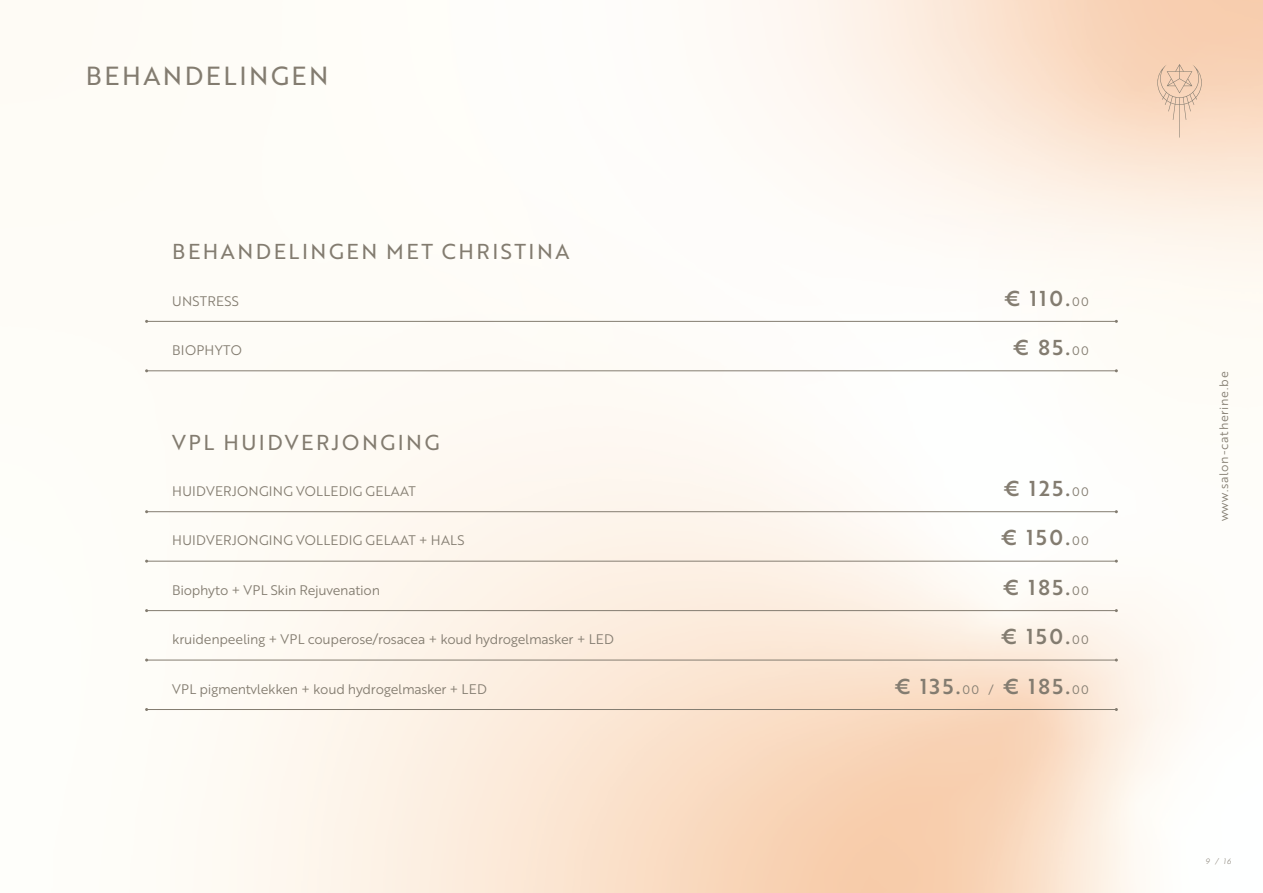
<style>
.page{position:relative;width:1263px;height:893px;background:#fff}
.page>*{position:absolute;margin:0;border:0;box-sizing:border-box;transform-origin:0 0}
.t1{font:25.5px "Brother 1816 Regular";letter-spacing:.1em;color:#837c70}
.t2{font:21px "Brother 1816 Medium";letter-spacing:.12em;color:#837c70}
.t3{font:21px "Brother 1816 Regular";letter-spacing:.12em;color:#837c70}
.t4{font:13.5px "Brother 1816 Book";letter-spacing:-.02em;color:#837c70}
.t5{font:13.5px "Brother 1816 Book";letter-spacing:.02em;color:#837c70}
.t6{font:12px "Brother 1816 Book";letter-spacing:.06em;color:#837c70}
.t7{font:7.5px "Brother 1816 Light Italic";color:#837c70}
.s1{font-family:"Brother 1816 Book";font-size:12px}
</style>
<div class="page">
<svg style="left:1157px;top:64px;width:45px;height:74px;background:#efd0b8"></svg>
<hr style="left:147px;top:321px;width:969px;height:1px;background:#837c70">
<hr style="left:147px;top:511px;width:969px;height:1px;background:#837c70">
<hr style="left:147px;top:370px;width:969px;height:1px;background:#837c70">
<hr style="left:147px;top:561px;width:969px;height:1px;background:#837c70">
<hr style="left:147px;top:610px;width:969px;height:1px;background:#837c70">
<hr style="left:147px;top:660px;width:969px;height:1px;background:#837c70">
<hr style="left:147px;top:709px;width:969px;height:1px;background:#837c70">
<h1 class="t1" style="left:86px;top:57px;width:244px">BEHANDELINGEN</h1>
<h2 class="t3" style="left:172px;top:236px;width:399px">BEHANDELINGEN MET CHRISTINA</h2>
<p class="t5" style="left:172px;top:291px;width:68px">UNSTRESS</p>
<h2 class="t2" style="left:1004px;top:282px;width:86px">€ 110.<span class="s1">00</span></h2>
<p class="t5" style="left:172px;top:340px;width:71px">BIOPHYTO</p>
<h2 class="t2" style="left:1013px;top:332px;width:78px">€ 85.<span class="s1">00</span></h2>
<h2 class="t3" style="left:172px;top:426px;width:269px">VPL HUIDVERJONGING</h2>
<p class="t5" style="left:172px;top:481px;width:245px">HUIDVERJONGING VOLLEDIG GELAAT</p>
<h2 class="t2" style="left:1004px;top:473px;width:87px">€ 125.<span class="s1">00</span></h2>
<p class="t5" style="left:172px;top:531px;width:294px">HUIDVERJONGING VOLLEDIG GELAAT + HALS</p>
<h2 class="t2" style="left:1001px;top:522px;width:89px">€ 150.<span class="s1">00</span></h2>
<p class="t4" style="left:172px;top:580px;width:209px">Biophyto + VPL Skin Rejuvenation</p>
<h2 class="t2" style="left:1003px;top:571px;width:87px">€ 185.<span class="s1">00</span></h2>
<p class="t4" style="left:172px;top:629px;width:443px">kruidenpeeling + VPL couperose/rosacea + koud hydrogelmasker + LED</p>
<h2 class="t2" style="left:1001px;top:621px;width:89px">€ 150.<span class="s1">00</span></h2>
<p class="t4" style="left:172px;top:679px;width:316px">VPL pigmentvlekken + koud hydrogelmasker + LED</p>
<h2 class="t2" style="left:894px;top:670px;width:196px">€ 135.<span class="s1">00 /</span> € 185.<span class="s1">00</span></h2>
<p class="t6" style="left:1215px;top:521px;width:151px;rotate:-90deg">www.salon-catherine.be</p>
<p class="t7" style="left:1205px;top:856px;width:27px">9 / 16</p>
</div>
